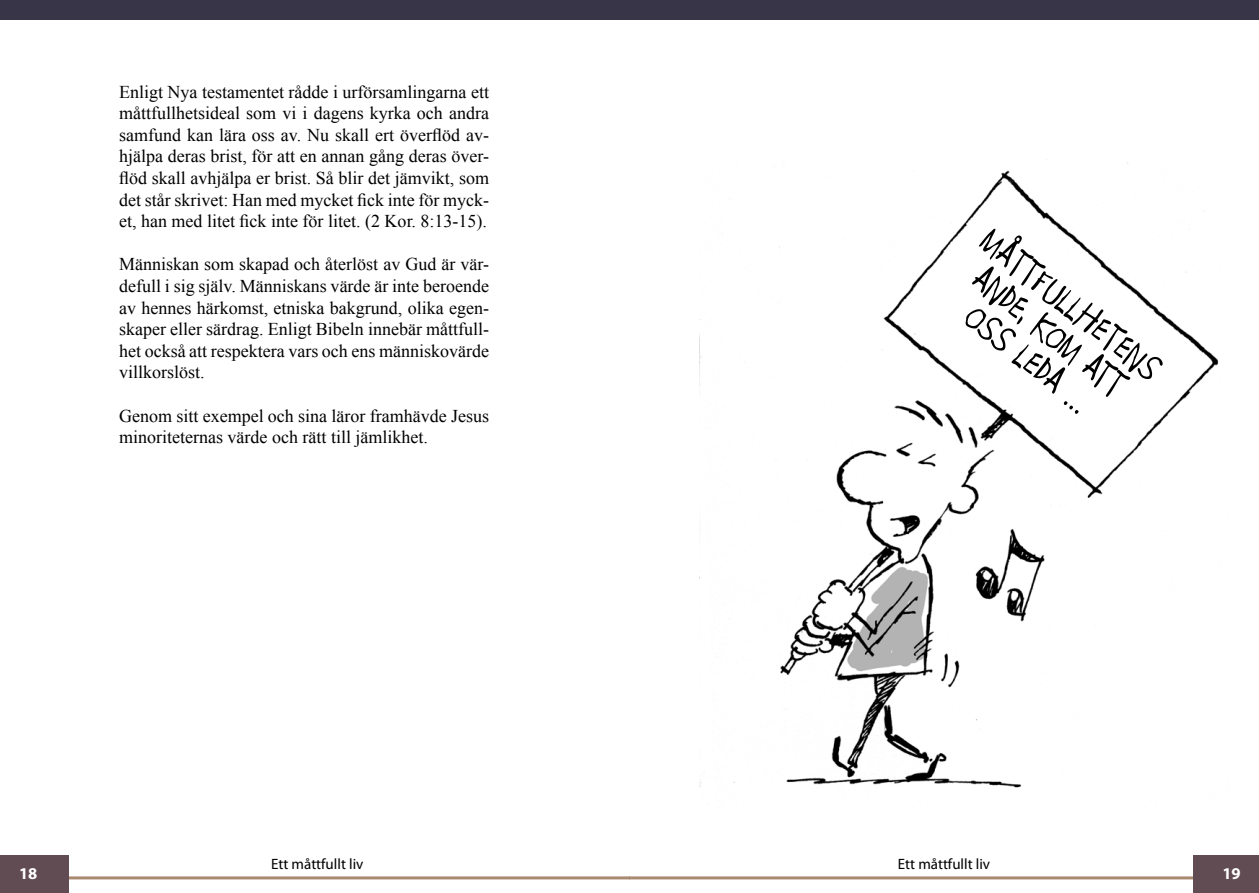
<style>
.page{position:relative;width:1259px;height:893px;background:#fff}
.page>*{position:absolute;margin:0;border:0;box-sizing:border-box;transform-origin:0 0}
.t1{font:40.5px/34.5px "Boopee";color:#000;text-align:center}
.t2{font:18px/21.6px "Times New Roman";color:#000;text-align:justify}
.t3{font:700 16.5px "Myriad Pro";color:#fff}
.t4{font:15px "Myriad Pro";color:#000}
</style>
<div class="page">
<hr style="left:0;top:876px;width:629px;height:3px;background:#a98970">
<div style="left:0;top:856px;width:68px;height:37px;background:#624c54"></div>
<div style="left:0;top:0;width:629px;height:20px;background:#383548"></div>
<hr style="left:629px;top:876px;width:630px;height:3px;background:#a98970">
<div style="left:1193px;top:856px;width:66px;height:37px;background:#624c54"></div>
<div style="left:629px;top:0;width:630px;height:20px;background:#383548"></div>
<img style="left:699px;top:162px;width:520px;height:626px">
<svg style="left:911px;top:208px;width:277px;height:261px"></svg>
<p class="t2" style="left:119px;top:80px;width:371px">Enligt Nya testamentet rådde i urförsamlingarna ett måttfullhetsideal som vi i dagens kyrka och andra samfund kan lära oss av. Nu skall ert överflöd av&shy;hjälpa deras brist, för att en annan gång deras över&shy;flöd skall avhjälpa er brist. Så blir det jämvikt, som det står skrivet: Han med mycket fick inte för myck&shy;et, han med litet fick inte för litet. (2 Kor. 8:13-15).</p>
<p class="t2" style="left:119px;top:253px;width:371px">Människan som skapad och återlöst av Gud är vär&shy;defull i sig själv. Människans värde är inte beroende av hennes härkomst, etniska bakgrund, olika egen&shy;skaper eller särdrag. Enligt Bibeln innebär måttfull&shy;het också att respektera vars och ens människovärde villkorslöst.</p>
<p class="t2" style="left:119px;top:404px;width:371px">Genom sitt exempel och sina läror framhävde Jesus minoriteternas värde och rätt till jämlikhet.</p>
<p class="t3" style="left:19px;top:863px;width:20px">18</p>
<p class="t4" style="left:271px;top:854px;width:94px">Ett måttfullt liv</p>
<h1 class="t1" style="left:995px;top:224px;width:221px;rotate:39deg">Måttfullhetens ande, kom att oss leda ...</h1>
<p class="t4" style="left:898px;top:854px;width:94px">Ett måttfullt liv</p>
<p class="t3" style="left:1222px;top:863px;width:20px">19</p>
</div>
